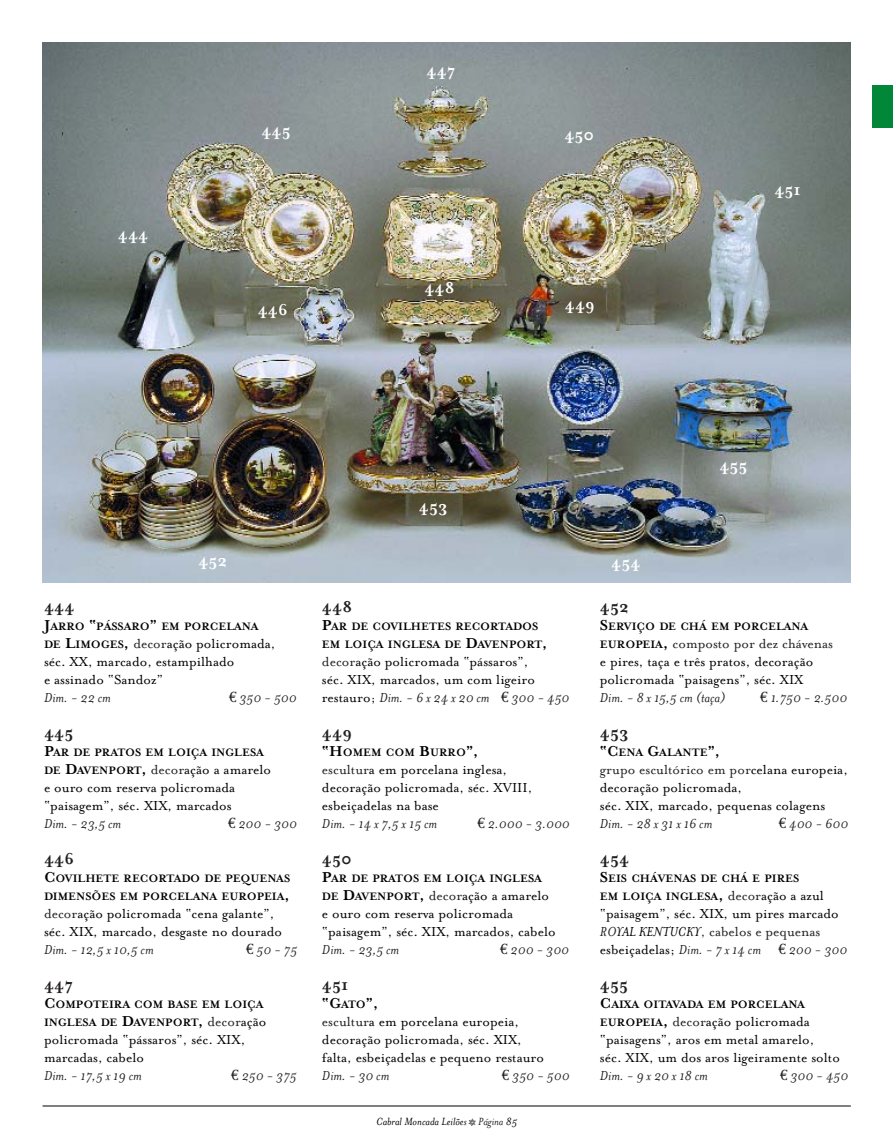
<style>
.page{position:relative;width:893px;height:1148px;background:#fff}
.page>*{position:absolute;margin:0;border:0;box-sizing:border-box;transform-origin:0 0}
.t1{font:700 18px "Mrs Eaves";color:#231f20}
.t2{font:700 18px "Mrs Eaves";color:#fff}
.t3{font:700 16.5px "Mrs Eaves";color:#000}
.t4{font:15px/18px "Mrs Eaves Roman";color:#000}
.t5{font:italic 15px "Mrs Eaves";color:#231f20}
.t6{font:700 12.3px/18px "Mrs Eaves";color:#000}
.t7{font:italic 12px "Mrs Eaves";color:#000}
.s1{font-size:16.5px}
.s2{font-family:"Mrs Eaves";font-weight:700;font-size:12.3px}
.s3{font-family:"Mrs Eaves";font-weight:700;font-size:16.5px}
.s4{color:#231f20}
.s5{font-family:"Euro Serif";font-style:normal}
.s6{font-family:"Mrs Eaves Roman";font-weight:400;font-size:15px;color:#231f20}
.s7{font-family:"Mrs Eaves Roman";font-weight:400;font-size:15px}
.s8{font-family:"Mrs Eaves Roman";font-style:normal;color:#000}
.s9{font-size:12.3px}
.s10{font-family:"Mrs Eaves Fractions";font-style:normal;color:#231f20}
.s11{font-family:"Mrs Eaves";font-style:italic;color:#231f20}
.s12{font-family:"Mrs Eaves";font-style:italic}
</style>
<div class="page">
<img style="left:43px;top:43px;width:807px;height:540px">
<hr style="left:43px;top:1105px;width:807px;height:1px;background:#000">
<div style="left:872px;top:85px;width:20px;height:43px;background:#018737"></div>
<p class="t2" style="left:118px;top:223px;width:32px">444</p>
<p class="t2" style="left:261px;top:119px;width:31px">445</p>
<p class="t2" style="left:258px;top:298px;width:31px">446</p>
<p class="t2" style="left:426px;top:59px;width:30px">447</p>
<p class="t2" style="left:424px;top:276px;width:32px">448</p>
<p class="t2" style="left:564px;top:124px;width:31px">450</p>
<p class="t2" style="left:565px;top:293px;width:31px">449</p>
<p class="t2" style="left:774px;top:178px;width:28px">451</p>
<p class="t2" style="left:198px;top:549px;width:31px">452</p>
<p class="t1" style="left:44px;top:595px;width:32px">444</p>
<p class="t6" style="left:44px;top:617px;width:216px"><span class="s1">J</span>ARRO <span class="s1">“</span>PÁSSARO<span class="s1">”</span> EM PORCELANA</p>
<p class="t4" style="left:44px;top:634px;width:233px"><span class="s2">DE</span> <span class="s3">L</span><span class="s2">IMOGES</span><span class="s3">,</span> <span class="s4">decor</span>ação policromada, séc. XX, marcado, estampilhado<br>e assinado “Sandoz”</p>
<p class="t5" style="left:44px;top:688px;width:68px">Dim. - 22 cm</p>
<p class="t5" style="left:229px;top:688px;width:69px"><span class="s5">€</span> 350 - 500</p>
<p class="t1" style="left:44px;top:721px;width:31px">445</p>
<p class="t6" style="left:44px;top:743px;width:221px"><span class="s1">P</span>AR DE PRATOS EM LOIÇA INGLESA</p>
<p class="t4" style="left:44px;top:760px;width:228px"><span class="s2">DE</span> <span class="s3">D</span><span class="s2">AVENPORT</span><span class="s3">,</span> <span class="s4">decor</span>ação a amarelo e ouro com reserva policromada “paisagem”, séc. XIX, marcados</p>
<p class="t5" style="left:44px;top:814px;width:79px">Dim. - 23,5 cm</p>
<p class="t5" style="left:228px;top:814px;width:70px"><span class="s5">€</span> 200 - 300</p>
<p class="t1" style="left:44px;top:847px;width:31px">446</p>
<p class="t6" style="left:44px;top:869px;width:247px"><span class="s1">C</span>OVILHETE RECORTADO DE PEQUENAS<br>DIMENSÕES EM PORCELANA EUROPEIA<span class="s1">,</span></p>
<p class="t4" style="left:44px;top:904px;width:239px"><span class="s4">decor</span>ação policromada “cena galante”, séc. XIX, marcado, desgaste no dourado</p>
<p class="t5" style="left:44px;top:940px;width:111px">Dim. - 12,5 x 10,5 cm</p>
<p class="t5" style="left:246px;top:940px;width:53px"><span class="s5">€</span> 50 - 75</p>
<p class="t1" style="left:44px;top:973px;width:30px">447</p>
<p class="t6" style="left:44px;top:995px;width:224px"><span class="s1">C</span>OMPOTEIRA COM BASE EM LOIÇA<br>INGLESA DE <span class="s1">D</span>AVENPORT<span class="s1">,</span> <span class="s6">decor</span><span class="s7">ação</span></p>
<p class="t4" style="left:44px;top:1030px;width:203px">policromada “pássaros”, séc. XIX, marcadas, cabelo</p>
<p class="t5" style="left:44px;top:1066px;width:99px">Dim. - 17,5 x 19 cm</p>
<p class="t5" style="left:231px;top:1066px;width:67px"><span class="s5">€</span> 250 - 375</p>
<p class="t2" style="left:419px;top:495px;width:30px">453</p>
<p class="t1" style="left:322px;top:595px;width:32px">448</p>
<p class="t6" style="left:322px;top:617px;width:227px"><span class="s1">P</span>AR DE COVILHETES RECORTADOS<br>EM LOIÇA INGLESA DE <span class="s1">D</span>AVENPORT<span class="s1">,</span></p>
<p class="t4" style="left:322px;top:652px;width:215px"><span class="s4">decor</span>ação policromada “pássaros”, séc. XIX, marcados, um com ligeiro</p>
<p class="t5" style="left:322px;top:688px;width:249px"><span class="s8">restauro;</span> Dim. - 6 x 24 x 20 cm <span class="s5">€</span> 300 - 450</p>
<p class="t1" style="left:322px;top:721px;width:31px">449</p>
<p class="t6" style="left:322px;top:743px;width:158px"><span class="s1">“H</span>OMEM COM <span class="s1">B</span>URRO<span class="s1">”,</span></p>
<p class="t4" style="left:322px;top:760px;width:212px"><span class="s4">escultur</span>a em porcelana inglesa, decoração policromada, séc. XVIII, esbeiçadelas na base</p>
<p class="t5" style="left:322px;top:814px;width:117px">Dim. - 14 x 7,5 x 15 cm</p>
<p class="t5" style="left:477px;top:814px;width:94px"><span class="s5">€</span> 2.000 - 3.000</p>
<p class="t1" style="left:322px;top:847px;width:31px">450</p>
<p class="t6" style="left:322px;top:869px;width:221px"><span class="s1">P</span>AR DE PRATOS EM LOIÇA INGLESA</p>
<p class="t4" style="left:322px;top:886px;width:235px"><span class="s2">DE</span> <span class="s3">D</span><span class="s2">AVENPORT</span><span class="s3">,</span> <span class="s4">decor</span>ação a amarelo e ouro com reserva policromada “paisagem”, séc. XIX, marcados, cabelo</p>
<p class="t5" style="left:322px;top:940px;width:79px">Dim. - 23,5 cm</p>
<p class="t5" style="left:500px;top:940px;width:70px"><span class="s5">€</span> 200 - 300</p>
<p class="t1" style="left:322px;top:973px;width:28px">451</p>
<p class="t3" style="left:322px;top:993px;width:58px">“G<span class="s9">ATO</span>”,</p>
<p class="t4" style="left:322px;top:1012px;width:223px"><span class="s4">escultur</span>a em porcelana europeia, decoração policromada, séc. XIX, falta, esbeiçadelas e pequeno restauro</p>
<p class="t5" style="left:322px;top:1066px;width:69px">Dim. - 30 cm</p>
<p class="t5" style="left:502px;top:1066px;width:69px"><span class="s5">€</span> 350 - 500</p>
<p class="t7" style="left:376px;top:1113px;width:142px">Cabral Moncada Leilões <span class="s10">Q</span> <span class="s4">Página</span> 85</p>
<p class="t2" style="left:611px;top:551px;width:31px">454</p>
<p class="t2" style="left:719px;top:455px;width:30px">455</p>
<p class="t1" style="left:600px;top:595px;width:31px">452</p>
<p class="t6" style="left:600px;top:617px;width:210px"><span class="s1">S</span>ERVIÇO DE CHÁ EM PORCELANA</p>
<p class="t4" style="left:600px;top:634px;width:234px"><span class="s2">EUROPEIA</span><span class="s3">,</span> <span class="s4">composto por dez chávenas </span>e pires, taça e três pratos, decoração policromada “paisagens”, séc. XIX</p>
<p class="t5" style="left:600px;top:688px;width:127px">Dim. - 8 x 15,5 cm (taça)</p>
<p class="t5" style="left:760px;top:688px;width:89px"><span class="s5">€</span> 1.750 - 2.500</p>
<p class="t1" style="left:600px;top:721px;width:30px">453</p>
<p class="t6" style="left:600px;top:743px;width:122px"><span class="s1">“C</span>ENA <span class="s1">G</span>ALANTE<span class="s1">”,</span></p>
<p class="t4" style="left:600px;top:760px;width:249px"><span class="s4">grupo escultórico em por</span>celana europeia, decoração policromada,<br>séc. XIX, marcado, pequenas colagens</p>
<p class="t5" style="left:600px;top:814px;width:114px">Dim. - 28 x 31 x 16 cm</p>
<p class="t5" style="left:778px;top:814px;width:71px"><span class="s5">€</span> 400 - 600</p>
<p class="t1" style="left:600px;top:847px;width:31px">454</p>
<p class="t6" style="left:600px;top:869px;width:225px"><span class="s1">S</span>EIS CHÁVENAS DE CHÁ E PIRES<br>EM LOIÇA INGLESA<span class="s1">,</span> <span class="s6">decor</span><span class="s7">ação a azul</span></p>
<p class="t4" style="left:600px;top:904px;width:240px">“paisagem”, séc. XIX, um pires marcado<br><span class="s11">RO</span><span class="s12">YAL KENTUCKY</span><span class="s4">, cabelos e pequenas</span></p>
<p class="t5" style="left:600px;top:940px;width:249px"><span class="s8">esbeiçadelas;</span> Dim. - 7 x 14 cm <span class="s5">€</span> 200 - 300</p>
<p class="t1" style="left:600px;top:973px;width:30px">455</p>
<p class="t6" style="left:600px;top:995px;width:206px"><span class="s1">C</span>AIXA OITAVADA EM PORCELANA</p>
<p class="t4" style="left:600px;top:1012px;width:241px"><span class="s2">EUROPEIA</span><span class="s3">,</span> <span class="s4">decor</span>ação policromada “paisagens”, aros em metal amarelo,<br>séc. XIX, um dos aros ligeiramente solto</p>
<p class="t5" style="left:600px;top:1066px;width:109px">Dim. - 9 x 20 x 18 cm</p>
<p class="t5" style="left:780px;top:1066px;width:70px"><span class="s5">€</span> 300 - 450</p>
</div>
